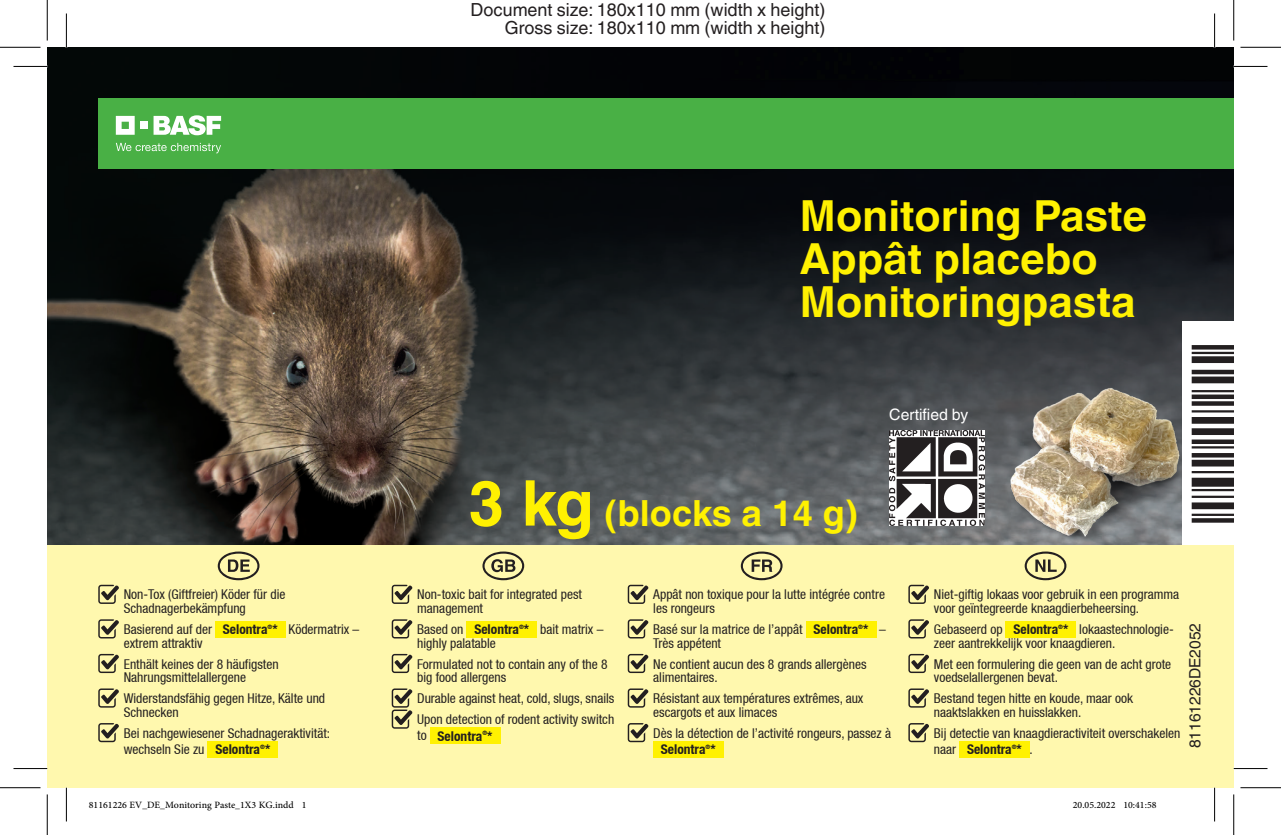
<style>
.page{position:relative;width:1281px;height:835px;background:#fff}
.page>*{position:absolute;margin:0;border:0;box-sizing:border-box;transform-origin:0 0}
.t1{font:700 42.75px/42.8px "Helvetica Linotype";color:#fff101}
.t2{font:700 36px "Helvetica Linotype";color:#fff101}
.t3{font:18px/18px "Helvetica Linotype";color:#231f20;text-align:right}
.t4{font:15.75px "Helvetica Linotype";color:#fff}
.t5{font:15.53px "Helvetica Linotype";color:#231f20}
.t6{font:condensed 13.5px/13.5px "Helvetica Neue LT";color:#231f20}
.t7{font:13.5px "Adobe Arabic";color:#000}
.t8{font:700 condensed 13.5px "Helvetica Neue LT";color:#231f20}
.s1{font-size:63px}
.s2{font-weight:700}
.s3{font-weight:400}
</style>
<div class="page">
<img style="left:47px;top:47px;width:1187px;height:498px">
<div style="left:47px;top:545px;width:1187px;height:242px;background:#fff8ae"></div>
<div style="left:98px;top:98px;width:1136px;height:70px;background:#49b045"></div>
<svg style="left:154px;top:115px;width:67px;height:20px"></svg>
<svg style="left:116px;top:116px;width:19px;height:19px"></svg>
<div style="left:140px;top:122px;width:8px;height:7px;background:#fff"></div>
<svg style="left:116px;top:143px;width:105px;height:10px"></svg>
<svg style="left:482px;top:551px;width:42px;height:29px"></svg>
<svg style="left:392px;top:584px;width:20px;height:19px"></svg>
<svg style="left:392px;top:619px;width:20px;height:19px"></svg>
<div style="left:467px;top:621px;width:70px;height:16px;background:#fff101"></div>
<svg style="left:392px;top:653px;width:20px;height:20px"></svg>
<svg style="left:392px;top:688px;width:20px;height:40px"></svg>
<div style="left:430px;top:727px;width:70px;height:16px;background:#fff101"></div>
<svg style="left:218px;top:551px;width:41px;height:29px"></svg>
<svg style="left:98px;top:584px;width:21px;height:19px"></svg>
<svg style="left:98px;top:619px;width:21px;height:19px"></svg>
<div style="left:215px;top:621px;width:70px;height:16px;background:#fff101"></div>
<svg style="left:98px;top:653px;width:21px;height:20px"></svg>
<svg style="left:98px;top:688px;width:21px;height:19px"></svg>
<svg style="left:98px;top:723px;width:21px;height:19px"></svg>
<div style="left:208px;top:741px;width:70px;height:16px;background:#fff101"></div>
<svg style="left:1025px;top:551px;width:41px;height:29px"></svg>
<svg style="left:908px;top:584px;width:21px;height:19px"></svg>
<svg style="left:908px;top:619px;width:21px;height:19px"></svg>
<div style="left:1006px;top:621px;width:70px;height:16px;background:#fff101"></div>
<svg style="left:908px;top:653px;width:21px;height:20px"></svg>
<svg style="left:908px;top:688px;width:21px;height:19px"></svg>
<svg style="left:908px;top:723px;width:21px;height:19px"></svg>
<div style="left:959px;top:741px;width:70px;height:16px;background:#fff101"></div>
<svg style="left:741px;top:551px;width:41px;height:29px"></svg>
<svg style="left:628px;top:584px;width:20px;height:19px"></svg>
<svg style="left:628px;top:619px;width:20px;height:19px"></svg>
<div style="left:806px;top:621px;width:70px;height:16px;background:#fff101"></div>
<svg style="left:628px;top:653px;width:20px;height:20px"></svg>
<svg style="left:628px;top:688px;width:20px;height:19px"></svg>
<svg style="left:628px;top:723px;width:20px;height:19px"></svg>
<div style="left:653px;top:741px;width:70px;height:16px;background:#fff101"></div>
<img style="left:889px;top:430px;width:96px;height:95px">
<img style="left:1007px;top:385px;width:176px;height:157px">
<div style="left:1183px;top:322px;width:51px;height:223px;background:#fff"></div>
<hr style="left:14px;top:66px;width:33px;height:1px;background:#000">
<hr style="left:1234px;top:66px;width:33px;height:1px;background:#000">
<hr style="left:14px;top:768px;width:33px;height:1px;background:#000">
<hr style="left:1234px;top:768px;width:33px;height:1px;background:#000">
<hr style="left:66px;top:13px;width:1px;height:34px;background:#000">
<hr style="left:66px;top:787px;width:1px;height:34px;background:#000">
<hr style="left:1214px;top:13px;width:1px;height:34px;background:#000">
<hr style="left:1214px;top:787px;width:1px;height:34px;background:#000">
<hr style="left:0;top:47px;width:40px;height:1px;background:#000">
<hr style="left:1240px;top:47px;width:41px;height:1px;background:#000">
<hr style="left:0;top:787px;width:40px;height:1px;background:#000">
<hr style="left:1240px;top:787px;width:41px;height:1px;background:#000">
<hr style="left:47px;top:0;width:1px;height:41px;background:#000">
<hr style="left:47px;top:794px;width:1px;height:40px;background:#000">
<hr style="left:1233px;top:0;width:1px;height:41px;background:#000">
<hr style="left:1233px;top:794px;width:1px;height:40px;background:#000">
<svg style="left:88px;top:787px;width:207px;height:1px"></svg>
<h3 class="t3" style="left:470px;top:0;width:356px">Document size: 180x110 mm (width x height)<br>Gross size: 180x110 mm (width x height)</h3>
<h1 class="t1" style="left:800px;top:195px;width:349px">Monitoring Paste<br>Appât placebo<br>Monitoringpasta</h1>
<p class="t4" style="left:889px;top:405px;width:81px">Certified by</p>
<h2 class="t2" style="left:468px;top:492px;width:392px"><span class="s1">3 kg</span> (blocks a 14 g)</h2>
<p class="t6" style="left:124px;top:587px;width:163px">Non-Tox (Giftfreier) Köder für die<br>Schadnagerbekämpfung</p>
<p class="t6" style="left:124px;top:622px;width:237px">Basierend auf der <span class="s2">Selontra</span><sup>®</sup><span class="s2">*</span> Ködermatrix – extrem attraktiv</p>
<p class="t6" style="left:124px;top:656px;width:156px">Enthält keines der 8 häufigsten<br>Nahrungsmittelallergene</p>
<p class="t6" style="left:124px;top:691px;width:203px">Widerstandsfähig gegen Hitze, Kälte und<br>Schnecken</p>
<p class="t6" style="left:124px;top:724px;width:208px;line-height:16.2px">Bei nachgewiesener Schadnageraktivität: wechseln Sie zu <span class="s2">Selontra</span><sup>®</sup><span class="s2">*</span></p>
<p class="t6" style="left:417px;top:587px;width:166px">Non-toxic bait for integrated pest management</p>
<p class="t6" style="left:417px;top:622px;width:188px">Based on <span class="s2">Selontra</span><sup>®</sup><span class="s2">*</span> bait matrix – highly palatable</p>
<p class="t6" style="left:417px;top:656px;width:192px">Formulated not to contain any of the 8 big food allergens</p>
<p class="t6" style="left:417px;top:687px;width:199px;line-height:21.2px">Durable against heat, cold, slugs, snails<br>Upon detection of rodent activity switch</p>
<p class="t8" style="left:417px;top:727px;width:77px"><span class="s3">to</span> Selontra<sup>®</sup>*</p>
<p class="t6" style="left:653px;top:587px;width:233px">Appât non toxique pour la lutte intégrée contre les rongeurs</p>
<p class="t6" style="left:653px;top:622px;width:234px">Basé sur la matrice de l’appât <span class="s2">Selontra</span><sup>®</sup><span class="s2">*</span> –<br>Très appétent</p>
<p class="t6" style="left:653px;top:656px;width:215px">Ne contient aucun des 8 grands allergènes alimentaires.</p>
<p class="t6" style="left:653px;top:691px;width:212px">Résistant aux températures extrêmes, aux escargots et aux limaces</p>
<p class="t6" style="left:661px;top:724px;width:232px;line-height:16.4px;text-indent:-8px">Dès la détection de l’activité rongeurs, passez à<br><span class="s2">Selontra</span><sup>®</sup><span class="s2">*</span></p>
<p class="t6" style="left:934px;top:587px;width:247px">Niet-giftig lokaas voor gebruik in een programma voor geïntegreerde knaagdierbeheersing.</p>
<p class="t6" style="left:934px;top:622px;width:241px">Gebaseerd op <span class="s2">Selontra</span><sup>®</sup><span class="s2">*</span> lokaastechnologie&shy;zeer aantrekkelijk voor knaagdieren.</p>
<p class="t6" style="left:934px;top:656px;width:239px">Met een formulering die geen van de acht grote voedselallergenen bevat.</p>
<p class="t6" style="left:934px;top:691px;width:201px">Bestand tegen hitte en koude, maar ook naaktslakken en huisslakken.</p>
<p class="t6" style="left:934px;top:724px;width:248px;line-height:16.4px">Bij detectie van knaagdieractiviteit overschakelen naar <span class="s2">Selontra</span><sup>®</sup><span class="s2">*</span> .</p>
<p class="t5" style="left:1186px;top:748px;width:127px;rotate:-90deg">81161226DE2052</p>
<p class="t7" style="left:89px;top:795px;width:219px">81161226 EV_DE_Monitoring Paste_1X3 KG.indd 1</p>
<p class="t7" style="left:1073px;top:795px;width:85px">20.05.2022 10:41:58</p>
</div>
